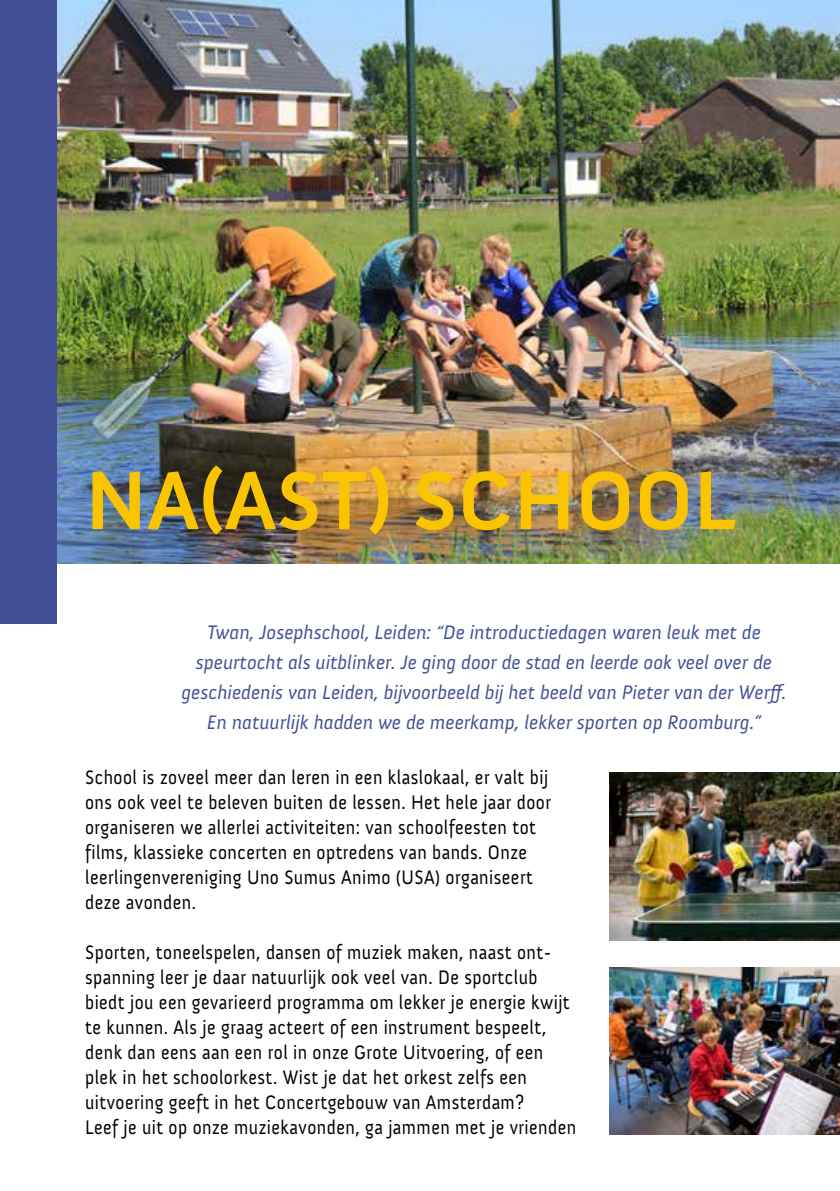
<style>
.page{position:relative;width:840px;height:1191px;background:#fff}
.page>*{position:absolute;margin:0;border:0;box-sizing:border-box;transform-origin:0 0}
.t1{font:700 84.4px "Anivers";color:#fbc400}
.t2{font:20px/25px "Anivers";letter-spacing:.025em;color:#000;scale:.9 1}
.t3{font:italic 20px/30px "Anivers";color:#414f96;text-align:center}
</style>
<div class="page">
<img style="left:57px;top:0;width:782px;height:563px">
<div style="left:0;top:0;width:57px;height:624px;background:#414f96"></div>
<img style="left:609px;top:772px;width:230px;height:168px">
<img style="left:609px;top:967px;width:230px;height:167px">
<h1 class="t1" style="left:85px;top:455px;width:652px">NA(AST) SCHOOL</h1>
<p class="t3" style="left:181px;top:617px;width:607px">Twan, Josephschool, Leiden: “De introductiedagen waren leuk met de speurtocht als uitblinker. Je ging door de stad en leerde ook veel over de geschiedenis van Leiden, bijvoorbeeld bij het beeld van Pieter van der Werff.<br>En natuurlijk hadden we de meerkamp, lekker sporten op Roomburg.”</p>
<p class="t2" style="left:85px;top:765px;width:519px">School is zoveel meer dan leren in een klaslokaal, er valt bij ons ook veel te beleven buiten de lessen. Het hele jaar door organiseren we allerlei activiteiten: van schoolfeesten tot films, klassieke concerten en optredens van bands. Onze leerlingenvereniging Uno Sumus Animo (USA) organiseert deze avonden.</p>
<p class="t2" style="left:85px;top:940px;width:547px">Sporten, toneelspelen, dansen of muziek maken, naast ont&shy;spanning leer je daar natuurlijk ook veel van. De sportclub biedt jou een gevarieerd programma om lekker je energie kwijt te kunnen. Als je graag acteert of een instrument bespeelt, denk dan eens aan een rol in onze Grote Uitvoering, of een plek in het schoolorkest. Wist je dat het orkest zelfs een uitvoering geeft in het Concertgebouw van Amsterdam?<br>Leef je uit op onze muziekavonden, ga jammen met je vrienden</p>
</div>
